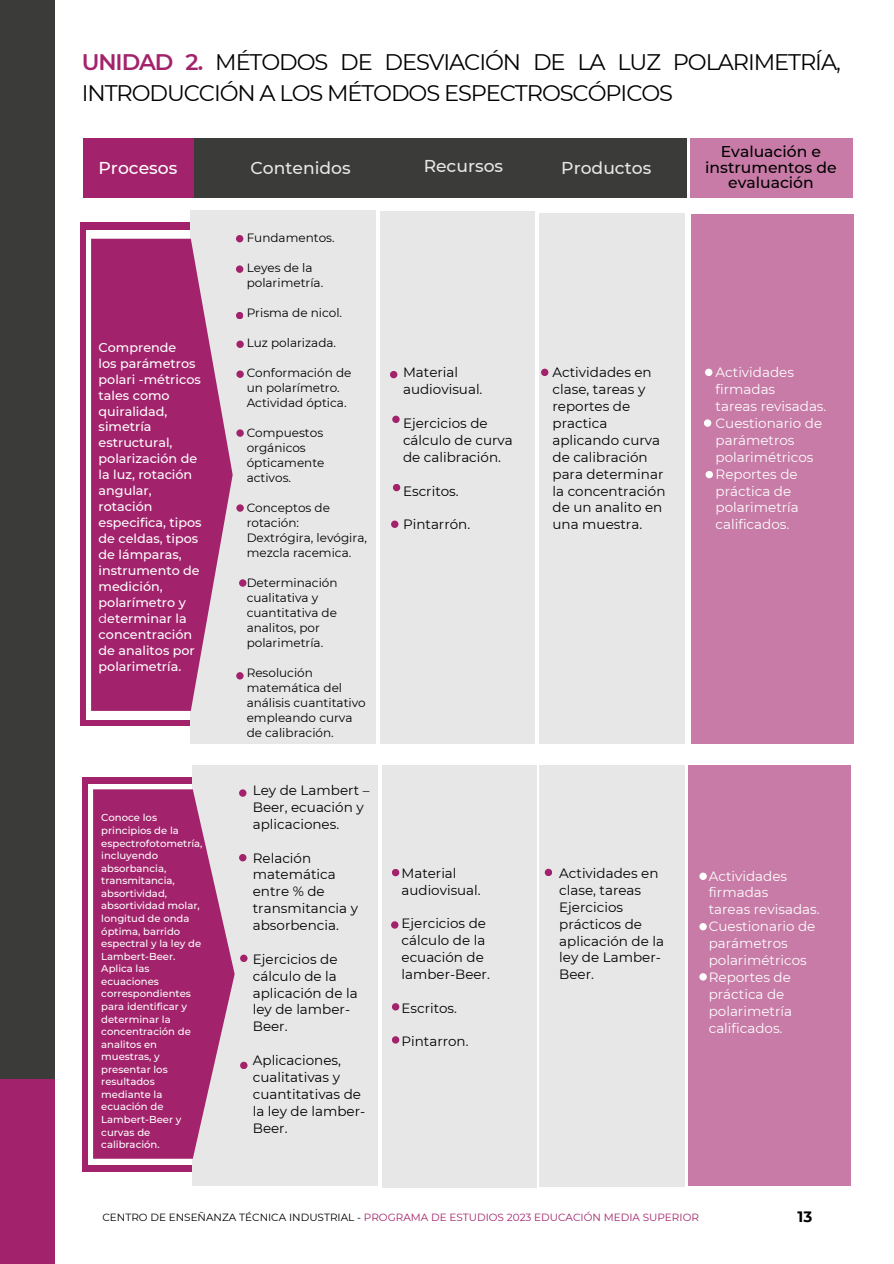
<style>
.page{position:relative;width:894px;height:1264px;background:#fff}
.page>*{position:absolute;margin:0;border:0;box-sizing:border-box;transform-origin:0 0}
.t1{font:22.5px/31.5px "Montserrat";letter-spacing:-.05em;color:#000}
.t2{font:500 17.1px "Montserrat";color:#e8e7e7}
.t3{font:500 17.1px "Montserrat";color:#fff}
.t4{font:500 15.6px/15.8px "Montserrat";color:#000;text-align:center}
.t5{font:700 15px "Montserrat";color:#000}
.t6{font:13.5px/16.8px "Montserrat";color:#000}
.t7{font:13.5px/16.8px "Montserrat";color:#fff}
.t8{font:500 12.75px/15.9px "Montserrat";color:#fff}
.t9{font:12px/15px "Montserrat";color:#000}
.t10{font:10.5px "Montserrat";color:#a2236b}
.t11{font:500 10.05px/12.6px "Montserrat";color:#fff}
.s1{font-weight:600;color:#a2236b}
.s2{font-weight:400}
.s3{color:#000}
</style>
<div class="page">
<div style="left:84px;top:138px;width:602px;height:60px;background:#3b3b39"></div>
<div style="left:84px;top:138px;width:110px;height:60px;background:#a2236b"></div>
<div style="left:689px;top:138px;width:163px;height:60px;background:#c77ba6"></div>
<div style="left:0;top:0;width:55px;height:1078px;background:#3b3b39"></div>
<div style="left:0;top:1078px;width:55px;height:185px;background:#a2236b"></div>
<div style="left:82px;top:776px;width:110px;height:395px;background:#a2236b"></div>
<svg style="left:88px;top:784px;width:449px;height:380px;fill:#fff"></svg>
<div style="left:192px;top:765px;width:185px;height:420px;background:#e8e7e7"></div>
<div style="left:382px;top:765px;width:154px;height:422px;background:#e8e7e7"></div>
<div style="left:539px;top:765px;width:145px;height:422px;background:#e8e7e7"></div>
<svg style="left:93px;top:789px;width:141px;height:369px"></svg>
<div style="left:688px;top:766px;width:162px;height:419px;background:#c77ba6"></div>
<div style="left:699px;top:872px;width:7px;height:8px;background:#fff;border-radius:50%"></div>
<div style="left:80px;top:222px;width:110px;height:503px;background:#a2236b"></div>
<div style="left:86px;top:230px;width:569px;height:489px;background:#fff"></div>
<div style="left:190px;top:211px;width:185px;height:533px;background:#e8e7e7"></div>
<div style="left:380px;top:211px;width:154px;height:533px;background:#e8e7e7"></div>
<div style="left:539px;top:214px;width:145px;height:530px;background:#e8e7e7"></div>
<svg style="left:91px;top:239px;width:141px;height:472px;background:#ac3f7c"></svg>
<div style="left:691px;top:215px;width:162px;height:529px;background:#c77ba6"></div>
<svg style="left:704px;top:368px;width:8px;height:8px"></svg>
<div style="left:236px;top:235px;width:7px;height:7px;background:#a2236b;border-radius:50%"></div>
<div style="left:541px;top:368px;width:7px;height:8px;background:#a2236b;border-radius:50%"></div>
<div style="left:390px;top:371px;width:7px;height:7px;background:#a2236b;border-radius:50%"></div>
<div style="left:236px;top:265px;width:7px;height:8px;background:#a2236b;border-radius:50%"></div>
<svg style="left:236px;top:312px;width:7px;height:7px"></svg>
<div style="left:236px;top:340px;width:8px;height:8px;background:#a2236b;border-radius:50%"></div>
<div style="left:236px;top:370px;width:8px;height:8px;background:#a2236b;border-radius:50%"></div>
<div style="left:236px;top:429px;width:8px;height:8px;background:#a2236b;border-radius:50%"></div>
<div style="left:236px;top:504px;width:8px;height:8px;background:#a2236b;border-radius:50%"></div>
<div style="left:239px;top:579px;width:7px;height:7px;background:#a2236b;border-radius:50%"></div>
<div style="left:236px;top:672px;width:7px;height:7px;background:#a2236b;border-radius:50%"></div>
<div style="left:392px;top:415px;width:7px;height:8px;background:#a2236b;border-radius:50%"></div>
<div style="left:393px;top:484px;width:7px;height:7px;background:#a2236b;border-radius:50%"></div>
<div style="left:391px;top:520px;width:7px;height:8px;background:#a2236b;border-radius:50%"></div>
<div style="left:239px;top:789px;width:7px;height:7px;background:#a2236b;border-radius:50%"></div>
<div style="left:239px;top:854px;width:7px;height:7px;background:#a2236b;border-radius:50%"></div>
<div style="left:240px;top:954px;width:7px;height:8px;background:#a2236b;border-radius:50%"></div>
<div style="left:240px;top:1061px;width:7px;height:8px;background:#a2236b;border-radius:50%"></div>
<div style="left:392px;top:868px;width:7px;height:8px;background:#a2236b;border-radius:50%"></div>
<div style="left:391px;top:921px;width:7px;height:7px;background:#a2236b;border-radius:50%"></div>
<div style="left:392px;top:1003px;width:7px;height:7px;background:#a2236b;border-radius:50%"></div>
<div style="left:392px;top:1036px;width:7px;height:7px;background:#a2236b;border-radius:50%"></div>
<div style="left:544px;top:868px;width:8px;height:8px;background:#a2236b;border-radius:50%"></div>
<div style="left:703px;top:419px;width:8px;height:8px;background:#fff;border-radius:50%"></div>
<div style="left:699px;top:923px;width:7px;height:7px;background:#fff;border-radius:50%"></div>
<div style="left:705px;top:471px;width:7px;height:7px;background:#fff;border-radius:50%"></div>
<div style="left:699px;top:973px;width:7px;height:7px;background:#fff;border-radius:50%"></div>
<h1 class="t1" style="left:82px;top:46px;width:760px"><span class="s1">UNIDAD 2.</span> MÉTODOS DE DESVIACIÓN DE LA LUZ POLARIMETRÍA,<br>INTRODUCCIÓN A LOS MÉTODOS ESPECTROSCÓPICOS</h1>
<h2 class="t3" style="left:99px;top:157px;width:80px">Procesos</h2>
<h2 class="t2" style="left:250px;top:157px;width:102px">Contenidos</h2>
<h2 class="t2" style="left:423px;top:155px;width:81px">Recursos</h2>
<h2 class="t2" style="left:561px;top:157px;width:91px">Productos</h2>
<h2 class="t4" style="left:705px;top:143px;width:133px">Evaluación e instrumentos de evaluación</h2>
<h4 class="t8" style="left:99px;top:339px;width:104px">Comprende<br>los parámetros polari -métricos tales como quiralidad, simetría estructural, polarización de la luz, rotación angular, rotación especifica, tipos de celdas, tipos de lámparas, instrumento de medición, polarímetro y <span class="s2">d</span>eterminar la concentración de analitos por polarimetría.</h4>
<h3 class="t11" style="left:101px;top:811px;width:103px">Conoce los principios de la espectrofotometría, incluyendo absorbancia, transmitancia, absortividad, absortividad molar, longitud de onda óptima, barrido espectral y la ley de<br>Lambert-Beer.</h3>
<h3 class="t11" style="left:101px;top:962px;width:91px">Aplica las ecuaciones correspondientes para identificar y determinar la concentración de analitos en muestras, y presentar los resultados mediante la ecuación de<br>Lambert-Beer y curvas de calibración.</h3>
<h3 class="t9" style="left:246px;top:230px;width:89px">Fundamentos.</h3>
<h3 class="t9" style="left:246px;top:260px;width:78px">Leyes de la polarimetría.</h3>
<h3 class="t9" style="left:246px;top:305px;width:97px">Prisma de nicol.</h3>
<h3 class="t9" style="left:246px;top:335px;width:91px">Luz polarizada.</h3>
<h3 class="t9" style="left:246px;top:365px;width:106px">Conformación de un polarímetro.<br>Actividad óptica.</h3>
<h3 class="t9" style="left:246px;top:425px;width:79px">Compuestos orgánicos ópticamente activos.</h3>
<p class="t9" style="left:246px;top:500px;width:122px">Conceptos de rotación:<br>Dextrógira, levógira, mezcla racemica.</p>
<p class="t9" style="left:246px;top:575px;width:92px">Determinación cualitativa y cuantitativa de analitos, por polarimetría.</p>
<h3 class="t9" style="left:246px;top:665px;width:121px">Resolución matemática del análisis cuantitativo empleando curva de calibración.</h3>
<h3 class="t6" style="left:253px;top:781px;width:118px">Ley de Lambert –<br>Beer, ecuación y aplicaciones.</h3>
<h4 class="t6" style="left:253px;top:849px;width:107px">Relación matemática entre % de transmitancia y absorbencia.</h4>
<h4 class="t6" style="left:253px;top:950px;width:106px">Ejercicios de cálculo de la aplicación de la ley de lamber-<br>Beer.</h4>
<h4 class="t6" style="left:253px;top:1051px;width:114px">Aplicaciones, cualitativas y cuantitativas de la ley de lamber-<br>Beer.</h4>
<h3 class="t6" style="left:403px;top:364px;width:81px">Material audiovisual.</h3>
<h3 class="t6" style="left:403px;top:415px;width:111px">Ejercicios de cálculo de curva de calibración.</h3>
<h3 class="t6" style="left:403px;top:482px;width:57px">Escritos.</h3>
<h5 class="t6" style="left:403px;top:516px;width:69px">Pintarrón.</h5>
<h4 class="t6" style="left:401px;top:864px;width:81px">Material audiovisual.</h4>
<h4 class="t6" style="left:401px;top:915px;width:90px">Ejercicios de cálculo de la ecuación de lamber-Beer.</h4>
<h4 class="t6" style="left:401px;top:999px;width:57px">Escritos.</h4>
<h4 class="t6" style="left:401px;top:1032px;width:68px">Pintarron.</h4>
<h3 class="t6" style="left:552px;top:364px;width:114px">Actividades en clase, tareas y reportes de practica aplicando curva de calibración para determinar la concentración de un analito en una muestra.</h3>
<h3 class="t7" style="left:715px;top:364px;width:112px">Actividades firmadas<br>tareas revisadas.<br>Cuestionario de parámetros polarimétricos<br>Reportes de práctica de polarimetría calificados.</h3>
<h4 class="t6" style="left:559px;top:864px;width:106px">Actividades en clase, tareas<br>Ejercicios prácticos de aplicación de la ley de Lamber-<br>Beer.</h4>
<p class="t7" style="left:708px;top:867px;width:112px">Actividades firmadas<br>tareas revisadas.<br>Cuestionario de parámetros polarimétricos<br>Reportes de práctica de polarimetría calificados.</p>
<h3 class="t10" style="left:102px;top:1210px;width:598px"><span class="s3">CENTRO DE ENSEÑANZA TÉCNICA INDUSTRIAL -</span> PROGRAMA DE ESTUDIOS 2023 EDUCACIÓN MEDIA SUPERIOR</h3>
<h3 class="t5" style="left:797px;top:1207px;width:16px">13</h3>
</div>
